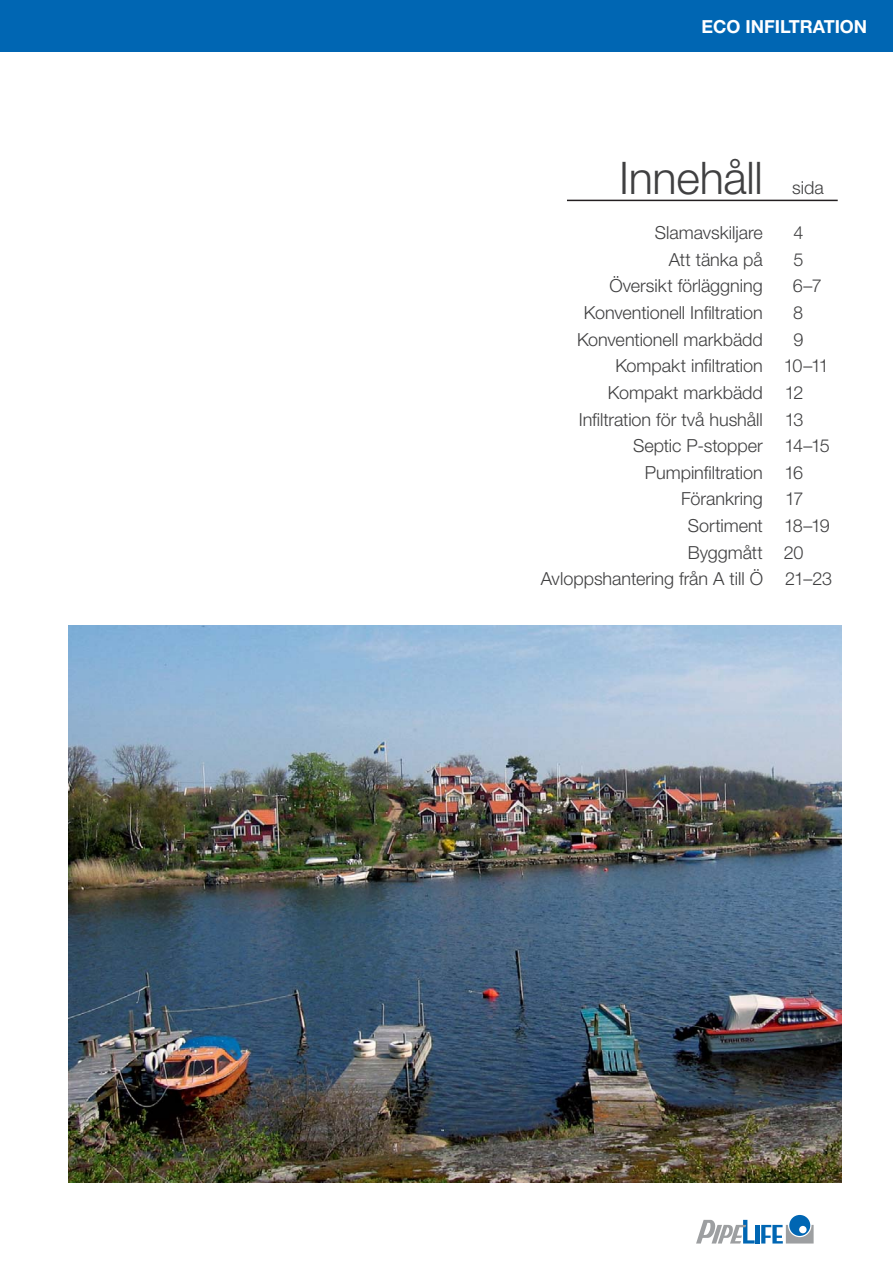
<style>
.page{position:relative;width:893px;height:1263px;background:#fff}
.page>*{position:absolute;margin:0;border:0;box-sizing:border-box;transform-origin:0 0}
.t1{font:300 45px "Helvetica Neue";letter-spacing:-.01em;color:#404041}
.t2{font:300 18px "Helvetica Neue";color:#404041}
.t3{font:700 18px "Helvetica Neue";color:#fff}
</style>
<div class="page">
<div style="left:0;top:0;width:893px;height:51px;background:#0066b3"></div>
<hr style="left:756px;top:1225px;width:4px;height:18px;background:#0066b3">
<svg style="left:761px;top:1215px;width:53px;height:28px"></svg>
<svg style="left:696px;top:1220px;width:59px;height:23px"></svg>
<hr style="left:567px;top:200px;width:271px;height:1px;background:#231f20">
<img style="left:68px;top:625px;width:774px;height:557px">
<p class="t3" style="left:701px;top:20px;width:167px">ECO INFILTRATION</p>
<h1 class="t1" style="left:619px;top:162px;width:145px">Innehåll</h1>
<p class="t2" style="left:792px;top:181px;width:33px">sida</p>
<p class="t2" style="left:655px;top:226px;width:109px">Slamavskiljare</p>
<p class="t2" style="left:793px;top:226px;width:12px">4</p>
<p class="t2" style="left:669px;top:253px;width:96px">Att tänka på</p>
<p class="t2" style="left:793px;top:253px;width:12px">5</p>
<p class="t2" style="left:609px;top:280px;width:155px">Översikt förläggning</p>
<p class="t2" style="left:793px;top:280px;width:30px">6–7</p>
<p class="t2" style="left:584px;top:306px;width:180px">Konventionell Infiltration</p>
<p class="t2" style="left:793px;top:306px;width:12px">8</p>
<p class="t2" style="left:577px;top:333px;width:187px">Konventionell markbädd</p>
<p class="t2" style="left:793px;top:333px;width:12px">9</p>
<p class="t2" style="left:615px;top:359px;width:215px">Kompakt infiltration 10–11</p>
<p class="t2" style="left:608px;top:386px;width:197px">Kompakt markbädd 12</p>
<p class="t2" style="left:579px;top:413px;width:226px">Infiltration för två hushåll 13</p>
<p class="t2" style="left:633px;top:439px;width:198px">Septic P-stopper 14–15</p>
<p class="t2" style="left:645px;top:466px;width:160px">Pumpinfiltration 16</p>
<p class="t2" style="left:681px;top:493px;width:124px">Förankring 17</p>
<p class="t2" style="left:688px;top:519px;width:144px">Sortiment 18–19</p>
<p class="t2" style="left:688px;top:546px;width:117px">Byggmått 20</p>
<p class="t2" style="left:541px;top:572px;width:293px">Avloppshantering från A till Ö 21–23</p>
</div>
